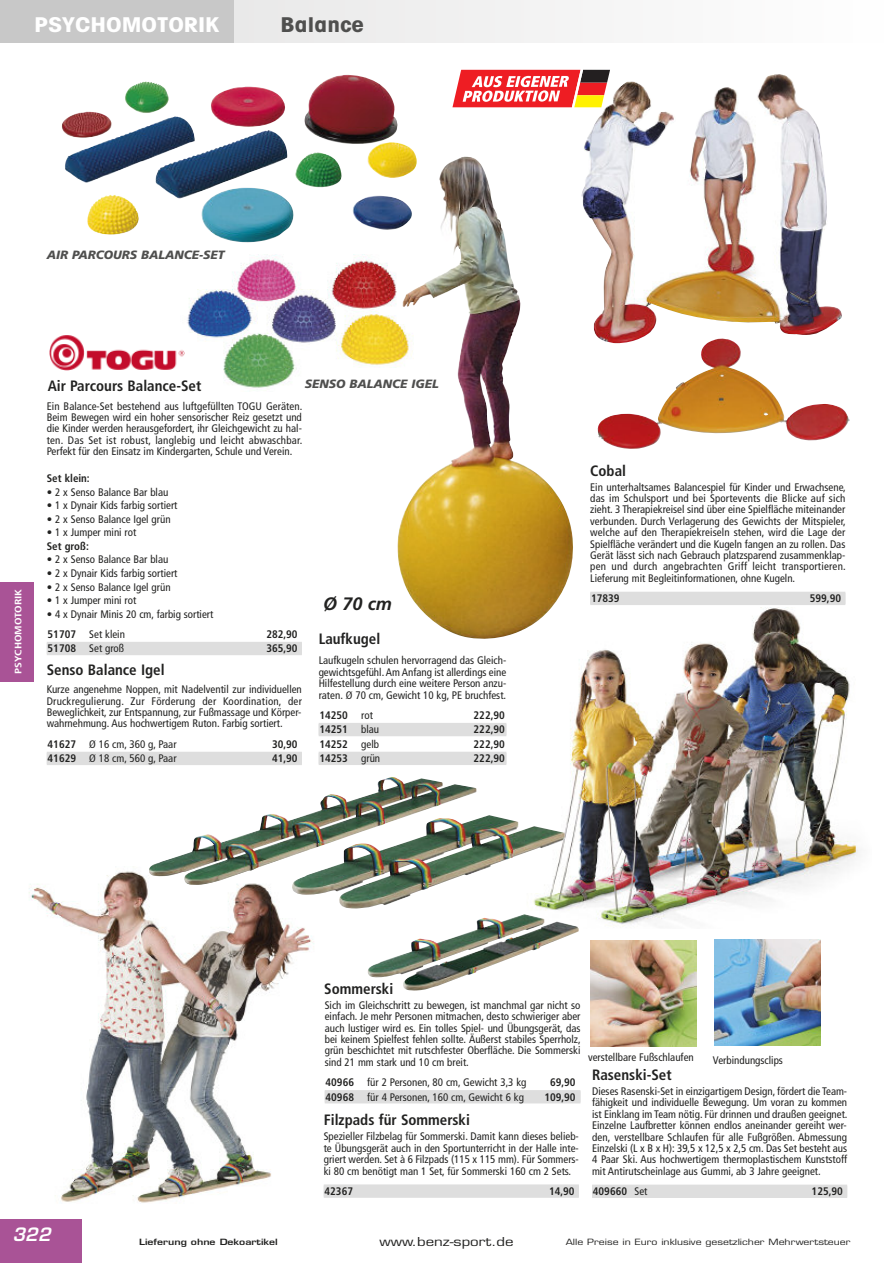
<style>
.page{position:relative;width:893px;height:1263px;background:#fff}
.page>*{position:absolute;margin:0;border:0;box-sizing:border-box;transform-origin:0 0}
.t1{font:700 condensed 20.4px "Avant Garde";color:#fff;scale:1.25 1}
.t2{font:700 condensed 20.4px "Avant Garde";color:#4f4f4e;scale:1.25 1}
.t3{font:italic 700 18px "Frutiger";color:#222221}
.t4{font:italic 600 18px "Eurostile";color:#fff}
.t5{font:700 condensed 15px "Frutiger";color:#222221}
.t6{font:italic 900 12px "Frutiger";color:#4f4f4e}
.t7{font:12px "Eurostile";color:#222221;scale:1.25 1}
.t8{font:condensed 10.95px/11.4px "Frutiger";color:#222221;text-align:justify}
.t9{font:700 condensed 10.95px "Frutiger";color:#222221}
.t10{font:700 condensed 9.3px "Frutiger";color:#fff;scale:1.25 1}
.t11{font:8.4px "Eurostile";color:#222221;scale:1.25 1}
.t12{font:600 8.4px "Eurostile";color:#222221;scale:1.25 1}
.s1{font-weight:700}
.s2{font-weight:400}
</style>
<div class="page">
<img style="left:187px;top:254px;width:210px;height:134px">
<img style="left:540px;top:608px;width:320px;height:319px">
<img style="left:597px;top:343px;width:253px;height:106px">
<div style="left:0;top:1219px;width:82px;height:44px;background:#a95396"></div>
<div style="left:234px;top:0;width:658px;height:43px;background:#f4f4f4"></div>
<div style="left:0;top:0;width:234px;height:43px;background:#c8c8c8"></div>
<img style="left:581px;top:74px;width:261px;height:269px">
<img style="left:367px;top:914px;width:212px;height:76px">
<img style="left:193px;top:777px;width:284px;height:72px">
<img style="left:292px;top:815px;width:273px;height:94px">
<img style="left:590px;top:941px;width:107px;height:106px">
<img style="left:714px;top:940px;width:106px;height:106px">
<div style="left:0;top:581px;width:34px;height:100px;background:#a95396"></div>
<img style="left:29px;top:849px;width:294px;height:354px">
<img style="left:149px;top:849px;width:161px;height:36px">
<img style="left:292px;top:870px;width:31px;height:24px">
<img style="left:61px;top:74px;width:355px;height:169px">
<img style="left:49px;top:335px;width:136px;height:35px">
<img style="left:397px;top:156px;width:176px;height:483px">
<svg style="left:452px;top:70px;width:158px;height:37px"></svg>
<div style="left:47px;top:642px;width:255px;height:12px;background:#dedede"></div>
<div style="left:47px;top:643px;width:255px;height:12px;background:#dedede"></div>
<div style="left:47px;top:752px;width:255px;height:12px;background:#dedede"></div>
<div style="left:47px;top:753px;width:255px;height:12px;background:#dedede"></div>
<div style="left:319px;top:723px;width:187px;height:12px;background:#dedede"></div>
<div style="left:319px;top:724px;width:187px;height:12px;background:#dedede"></div>
<div style="left:319px;top:752px;width:187px;height:12px;background:#dedede"></div>
<div style="left:319px;top:753px;width:187px;height:12px;background:#dedede"></div>
<div style="left:590px;top:592px;width:255px;height:12px;background:#dedede"></div>
<div style="left:590px;top:593px;width:255px;height:12px;background:#dedede"></div>
<div style="left:324px;top:1184px;width:255px;height:12px;background:#ececec"></div>
<div style="left:324px;top:1185px;width:255px;height:13px;background:#dedede"></div>
<div style="left:325px;top:1090px;width:255px;height:12px;background:#dedede"></div>
<div style="left:325px;top:1091px;width:255px;height:12px;background:#dedede"></div>
<div style="left:592px;top:1184px;width:255px;height:13px;background:#dedede"></div>
<div style="left:592px;top:1186px;width:255px;height:12px;background:#dedede"></div>
<h1 class="t1" style="left:34px;top:17px;width:150px">PSYCHOMOTORIK</h1>
<h1 class="t2" style="left:281px;top:17px;width:68px">Balance</h1>
<p class="t6" style="left:47px;top:250px;width:179px">AIR PARCOURS BALANCE-SET</p>
<h3 class="t5" style="left:48px;top:380px;width:155px">Air Parcours Balance-Set</h3>
<p class="t6" style="left:305px;top:379px;width:135px">SENSO BALANCE IGEL</p>
<p class="t8" style="left:47px;top:401px;width:257px">Ein Balance-Set bestehend aus luftgefüllten TOGU Geräten.<br>Beim Bewegen wird ein hoher sensorischer Reiz gesetzt und die Kinder werden herausgefordert, ihr Gleichgewicht zu hal&shy;ten. Das Set ist robust, langlebig und leicht abwaschbar.<br>Perfekt für den Einsatz im Kindergarten, Schule und Verein.</p>
<p class="t9" style="left:47px;top:474px;width:45px">Set klein:</p>
<p class="t8" style="left:47px;top:487px;width:123px">• 2 x Senso Balance Bar blau</p>
<p class="t8" style="left:47px;top:501px;width:132px">• 1 x Dynair Kids farbig sortiert</p>
<p class="t8" style="left:47px;top:514px;width:125px">• 2 x Senso Balance Igel grün</p>
<p class="t8" style="left:47px;top:528px;width:91px">• 1 x Jumper mini rot</p>
<p class="t9" style="left:47px;top:542px;width:44px">Set groß:</p>
<p class="t8" style="left:47px;top:555px;width:123px">• 2 x Senso Balance Bar blau</p>
<p class="t8" style="left:47px;top:568px;width:132px">• 2 x Dynair Kids farbig sortiert</p>
<p class="t8" style="left:47px;top:582px;width:125px">• 2 x Senso Balance Igel grün</p>
<p class="t8" style="left:47px;top:595px;width:91px">• 1 x Jumper mini rot</p>
<p class="t8" style="left:47px;top:604px;width:168px;line-height:20.2px">• 4 x Dynair Minis 20 cm, farbig sortiert<br><span class="s1">51707</span> Set klein</p>
<p class="t10" style="left:15px;top:674px;width:70px;rotate:-90deg">PSYCHOMOTORIK</p>
<h2 class="t3" style="left:323px;top:597px;width:70px">Ø 70 cm</h2>
<p class="t9" style="left:266px;top:630px;width:33px">282,90</p>
<h3 class="t5" style="left:319px;top:633px;width:63px">Laufkugel</h3>
<p class="t8" style="left:48px;top:644px;width:78px"><span class="s1">51708</span> Set groß</p>
<p class="t9" style="left:266px;top:644px;width:33px">365,90</p>
<p class="t8" style="left:47px;top:685px;width:257px">Kurze angenehme Noppen, mit Nadelventil zur individuellen Druckregulierung. Zur Förderung der Koordination, der Beweglichkeit, zur Entspannung, zur Fußmassage und Körper&shy;wahrnehmung. Aus hochwertigem Ruton. Farbig sortiert.</p>
<p class="t8" style="left:48px;top:739px;width:130px"><span class="s1">41627</span> Ø 16 cm, 360 g, Paar</p>
<p class="t9" style="left:272px;top:739px;width:27px">30,90</p>
<p class="t8" style="left:48px;top:753px;width:130px"><span class="s1">41629</span> Ø 18 cm, 560 g, Paar</p>
<p class="t9" style="left:272px;top:754px;width:27px">41,90</p>
<h3 class="t5" style="left:47px;top:664px;width:119px">Senso Balance Igel</h3>
<p class="t8" style="left:319px;top:656px;width:189px">Laufkugeln schulen hervorragend das Gleich&shy;gewichtsgefühl. Am Anfang ist allerdings eine Hilfestellung durch eine weitere Person anzu&shy;raten. Ø 70 cm, Gewicht 10 kg, PE bruchfest.</p>
<p class="t9" style="left:320px;top:711px;width:55px">14250 <span class="s2">rot</span></p>
<p class="t9" style="left:474px;top:711px;width:33px">222,90</p>
<p class="t9" style="left:320px;top:725px;width:61px">14251 <span class="s2">blau</span></p>
<p class="t9" style="left:474px;top:725px;width:33px">222,90</p>
<p class="t9" style="left:320px;top:739px;width:61px">14252 <span class="s2">gelb</span></p>
<p class="t9" style="left:474px;top:739px;width:33px">222,90</p>
<p class="t9" style="left:320px;top:754px;width:62px">14253 <span class="s2">grün</span></p>
<p class="t9" style="left:474px;top:754px;width:33px">222,90</p>
<h3 class="t5" style="left:590px;top:464px;width:37px">Cobal</h3>
<p class="t8" style="left:590px;top:482px;width:257px">Ein unterhaltsames Balancespiel für Kinder und Erwachsene, das im Schulsport und bei Sportevents die Blicke auf sich zieht. 3 Therapiekreisel sind über eine Spielfläche miteinander verbunden. Durch Verlagerung des Gewichts der Mitspieler, welche auf den Therapiekreiseln stehen, wird die Lage der Spielfläche verändert und die Kugeln fangen an zu rollen. Das Gerät lässt sich nach Gebrauch platzsparend zusammenklap&shy;pen und durch angebrachten Griff leicht transportieren.<br>Lieferung mit Begleitinformationen, ohne Kugeln.</p>
<p class="t9" style="left:591px;top:594px;width:30px">17839</p>
<p class="t9" style="left:810px;top:594px;width:33px">599,90</p>
<h3 class="t5" style="left:324px;top:983px;width:70px">Sommerski</h3>
<h2 class="t4" style="left:13px;top:1228px;width:40px">322</h2>
<p class="t8" style="left:325px;top:1000px;width:258px">Sich im Gleichschritt zu bewegen, ist manchmal gar nicht so einfach. Je mehr Personen mitmachen, desto schwieriger aber auch lustiger wird es. Ein tolles Spiel- und Übungsgerät, das bei keinem Spielfest fehlen sollte. Äußerst stabiles Sperrholz, grün beschichtet mit rutschfester Oberfläche. Die Sommerski sind 21 mm stark und 10 cm breit.</p>
<p class="t8" style="left:326px;top:1077px;width:202px"><span class="s1">40966</span> für 2 Personen, 80 cm, Gewicht 3,3 kg</p>
<p class="t9" style="left:550px;top:1078px;width:27px">69,90</p>
<p class="t8" style="left:326px;top:1092px;width:200px"><span class="s1">40968</span> für 4 Personen, 160 cm, Gewicht 6 kg</p>
<p class="t9" style="left:544px;top:1092px;width:33px">109,90</p>
<p class="t8" style="left:592px;top:1086px;width:257px">Dieses Rasenski-Set in einzigartigem Design, fördert die Team&shy;fähigkeit und individuelle Bewegung. Um voran zu kommen ist Einklang im Team nötig. Für drinnen und draußen geeignet.<br>Einzelne Laufbretter können endlos aneinander gereiht wer&shy;den, verstellbare Schlaufen für alle Fußgrößen. Abmessung Einzelski (L x B x H): 39,5 x 12,5 x 2,5 cm. Das Set besteht aus 4 Paar Ski. Aus hochwertigem thermoplastischem Kunststoff mit Antirutscheinlage aus Gummi, ab 3 Jahre geeignet.</p>
<p class="t9" style="left:593px;top:1187px;width:56px">409660 <span class="s2">Set</span></p>
<p class="t9" style="left:812px;top:1187px;width:33px">125,90</p>
<p class="t8" style="left:588px;top:1052px;width:107px">verstellbare Fußschlaufen</p>
<p class="t8" style="left:713px;top:1055px;width:72px">Verbindungsclips</p>
<h3 class="t5" style="left:592px;top:1069px;width:81px">Rasenski-Set</h3>
<h3 class="t5" style="left:324px;top:1114px;width:148px">Filzpads für Sommerski</h3>
<p class="t8" style="left:324px;top:1132px;width:257px">Spezieller Filzbelag für Sommerski. Damit kann dieses belieb&shy;te Übungsgerät auch in den Sportunterricht in der Halle inte&shy;griert werden. Set à 6 Filzpads (115 x 115 mm). Für Sommers&shy;ki 80 cm benötigt man 1 Set, für Sommerski 160 cm 2 Sets.</p>
<p class="t9" style="left:325px;top:1186px;width:30px">42367</p>
<p class="t9" style="left:549px;top:1186px;width:27px">14,90</p>
<p class="t12" style="left:139px;top:1239px;width:112px">Lieferung ohne Dekoartikel</p>
<p class="t7" style="left:379px;top:1237px;width:109px">www.benz-sport.de</p>
<p class="t11" style="left:566px;top:1239px;width:229px">Alle Preise in Euro inklusive gesetzlicher Mehrwertsteuer</p>
</div>
